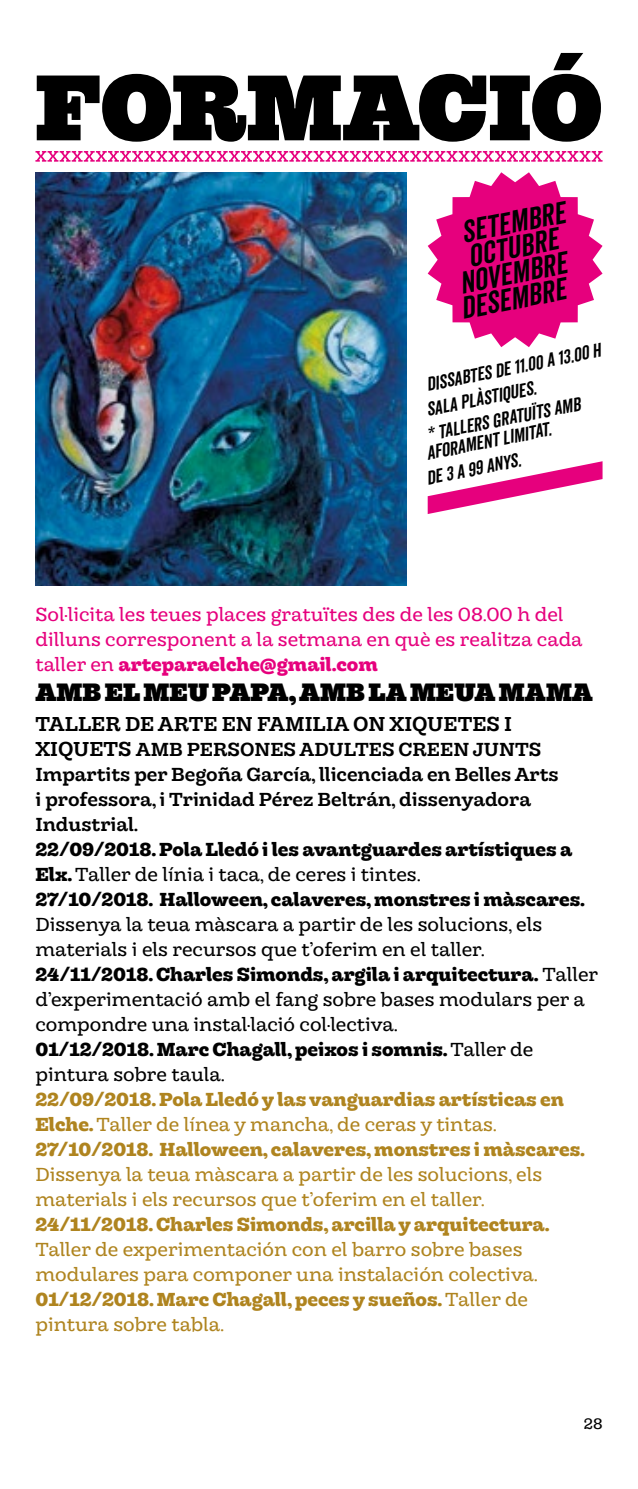
<style>
.page{position:relative;width:638px;height:1489px;background:#fff}
.page>*{position:absolute;margin:0;border:0;box-sizing:border-box;transform-origin:0 0}
.t1{font:800 92.5px "Hernandez Niu";color:#000}
.t2{font:italic 30px/25px "Veneer Clean";color:#000;text-align:center}
.t3{font:800 25px "Hernandez Niu";color:#000}
.t4{font:700 20px "Hernandez Niu";color:#000}
.t5{font:18.75px/25px "Hernandez Niu";color:#000}
.t6{font:18.75px/25px "Hernandez Niu";color:#af841f}
.t7{font:800 18.75px/25px "Hernandez Niu";color:#af841f}
.t8{font:700 18.75px/25px "Hernandez Niu";color:#000}
.t9{font:800 18.75px/25px "Hernandez Niu";color:#000}
.t10{font:18.75px/25px "Hernandez Niu";color:#e6007d}
.t11{font:italic 18.75px/24.2px "Veneer Clean";color:#000}
.t12{font:15px "Hernandez Niu";color:#000}
.s1{font-weight:800}
.s2{font-size:20px}
.s3{font-weight:400}
</style>
<div class="page">
<svg style="left:35px;top:151px;width:567px;height:11px"></svg>
<svg style="left:428px;top:461px;width:174px;height:53px"></svg>
<img style="left:35px;top:172px;width:371px;height:413px">
<svg style="left:428px;top:172px;width:174px;height:175px"></svg>
<h1 class="t1" style="left:35px;top:48px;width:569px">FORMACIÓ</h1>
<h2 class="t2" style="left:444px;top:222px;width:122px;rotate:-11deg">SETEMBRE<br>OCTUBRE<br>NOVEMBRE<br>DESEMBRE</h2>
<p class="t11" style="left:424px;top:372px;width:179px;rotate:-11deg">dissabtes de 11.00 a 13.00 h</p>
<p class="t11" style="left:419px;top:398px;width:158px;rotate:-11deg">SALA PLÀSTIQUES.<br>* TALLERS GRATUÏTS AMB</p>
<p class="t11" style="left:419px;top:442px;width:133px;rotate:-11deg">AFORAMENT LIMITAT.<br>De 3 a 99 anys.</p>
<p class="t10" style="left:35px;top:602px;width:549px">Sol·licita les teues places gratuïtes des de les 08.00 h del dilluns corresponent a la setmana en què es realitza cada taller en <span class="s1">arteparaelche@gmail.com</span></p>
<h3 class="t3" style="left:35px;top:676px;width:559px">AMB EL MEU PAPA, AMB LA MEUA MAMA</h3>
<p class="t4" style="left:35px;top:711px;width:478px">TALLER DE ARTE EN FAMILIA ON XIQUETES I</p>
<p class="t8" style="left:35px;top:737px;width:525px"><span class="s2">XIQUETS</span> AMB PERSONES ADULTES CREEN JUNTS Impartits per Begoña García, llicenciada en Belles Arts i professora, i Trinidad Pérez Beltrán, dissenyadora Industrial.</p>
<p class="t9" style="left:35px;top:837px;width:551px">22/09/2018. Pola Lledó i les avantguardes artístiques a<br>Elx. <span class="s3">Taller de línia i taca, de ceres i tintes.<br></span>27/10/2018. Halloween, calaveres, monstres i màscares.</p>
<p class="t5" style="left:35px;top:912px;width:564px">Dissenya la teua màscara a partir de les solucions, els materials i els recursos que t’oferim en el taller.<br><span class="s1">24/11/2018. Charles Simonds, argila i arquitectura.</span> Taller d’experimentació amb el fang sobre bases modulars per a compondre una instal·lació col·lectiva.<br><span class="s1">01/12/2018. Marc Chagall, peixos i somnis.</span> Taller de pintura sobre taula.</p>
<p class="t7" style="left:35px;top:1087px;width:551px">22/09/2018. Pola Lledó y las vanguardias artísticas en<br>Elche. <span class="s3">Taller de línea y mancha, de ceras y tintas.<br></span>27/10/2018. Halloween, calaveres, monstres i màscares.</p>
<p class="t6" style="left:35px;top:1161px;width:508px">Dissenya la teua màscara a partir de les solucions, els materials i els recursos que t’oferim en el taller.</p>
<p class="t7" style="left:35px;top:1212px;width:516px">24/11/2018. Charles Simonds, arcilla y arquitectura.</p>
<p class="t6" style="left:35px;top:1236px;width:504px">Taller de experimentación con el barro sobre bases modulares para componer una instalación colectiva.<br><span class="s1">01/12/2018. Marc Chagall, peces y sueños.</span> Taller de pintura sobre tabla.</p>
<p class="t12" style="left:584px;top:1414px;width:20px">28</p>
</div>
